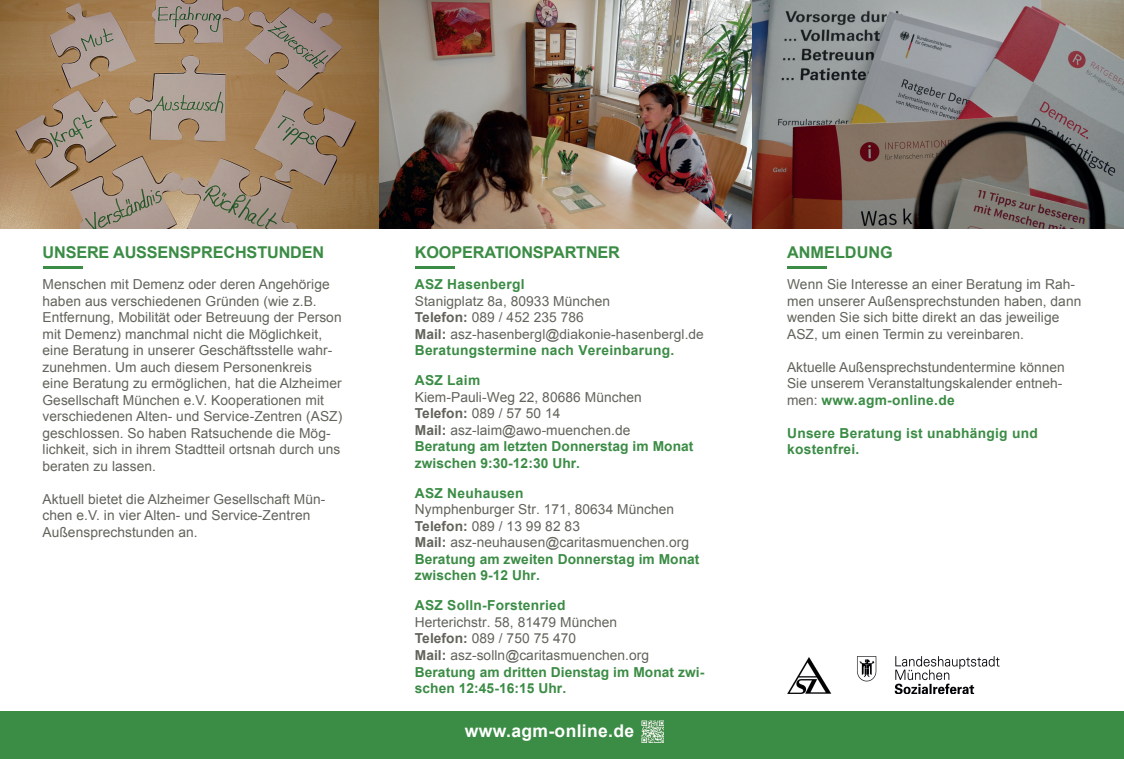
<style>
.page{position:relative;width:1124px;height:759px;background:#fff}
.page>*{position:absolute;margin:0;border:0;box-sizing:border-box;transform-origin:0 0}
.t1{font:700 17.5px "Arial";letter-spacing:.02em;color:#fff}
.t2{font:700 16.25px "Arial";letter-spacing:-.01em;color:#3b8c45}
.t3{font:13.75px/16.5px "Arial";letter-spacing:.005em;color:#63635c}
.t4{font:700 13.75px/16.5px "Arial";letter-spacing:.02em;color:#3b8c45}
.s1{font-weight:700}
.s2{font-weight:700;color:#3b8c45}
</style>
<div class="page">
<hr style="left:43px;top:266px;width:39px;height:2px;background:#3b8c45">
<hr style="left:415px;top:266px;width:39px;height:2px;background:#3b8c45">
<hr style="left:787px;top:266px;width:40px;height:2px;background:#3b8c45">
<img style="left:787px;top:657px;width:44px;height:36px">
<img style="left:857px;top:656px;width:142px;height:37px">
<div style="left:0;top:710px;width:1123px;height:48px;background:#3b8c45"></div>
<img style="left:641px;top:720px;width:22px;height:22px">
<img style="left:0;top:0;width:1123px;height:229px">
<p class="t2" style="left:43px;top:242px;width:283px">UNSERE AUSSENSPRECHSTUNDEN</p>
<p class="t3" style="left:43px;top:276px;width:301px">Menschen mit Demenz oder deren Angehörige haben aus verschiedenen Gründen (wie z.B.<br>Entfernung, Mobilität oder Betreuung der Person mit Demenz) manchmal nicht die Möglichkeit, eine Beratung in unserer Geschäftsstelle wahr&shy;zunehmen. Um auch diesem Personenkreis<br>eine Beratung zu ermöglichen, hat die Alzheimer Gesellschaft München e.V. Kooperationen mit verschiedenen Alten- und Service-Zentren (ASZ) geschlossen. So haben Ratsuchende die Mög&shy;lichkeit, sich in ihrem Stadtteil ortsnah durch uns beraten zu lassen.</p>
<p class="t3" style="left:43px;top:490px;width:284px">Aktuell bietet die Alzheimer Gesellschaft Mün&shy;chen e.V. in vier Alten- und Service-Zentren<br>Außensprechstunden an.</p>
<p class="t2" style="left:415px;top:242px;width:207px">KOOPERATIONSPARTNER</p>
<p class="t4" style="left:415px;top:276px;width:111px">ASZ Hasenbergl</p>
<p class="t3" style="left:415px;top:292px;width:290px">Stanigplatz 8a, 80933 München<br><span class="s1">Telefon:</span> 089 / 452 235 786<br><span class="s1">Mail:</span> asz-hasenbergl@diakonie-hasenbergl.de <span class="s2">Beratungstermine nach Vereinbarung.</span></p>
<p class="t4" style="left:415px;top:372px;width:67px">ASZ Laim</p>
<p class="t3" style="left:415px;top:388px;width:280px">Kiem-Pauli-Weg 22, 80686 München<br><span class="s1">Telefon:</span> 089 / 57 50 14<br><span class="s1">Mail:</span> asz-laim@awo-muenchen.de<br><span class="s2">Beratung am letzten Donnerstag im Monat zwischen 9:30-12:30 Uhr.</span></p>
<p class="t4" style="left:415px;top:485px;width:110px">ASZ Neuhausen</p>
<p class="t3" style="left:415px;top:501px;width:286px">Nymphenburger Str. 171, 80634 München <span class="s1">Telefon:</span> 089 / 13 99 82 83<br><span class="s1">Mail:</span> asz-neuhausen@caritasmuenchen.org <span class="s2">Beratung am zweiten Donnerstag im Monat zwischen 9-12 Uhr.</span></p>
<p class="t4" style="left:415px;top:597px;width:152px">ASZ Solln-Forstenried</p>
<p class="t3" style="left:415px;top:613px;width:291px">Herterichstr. 58, 81479 München<br><span class="s1">Telefon:</span> 089 / 750 75 470<br><span class="s1">Mail:</span> asz-solln@caritasmuenchen.org<br><span class="s2">Beratung am dritten Dienstag im Monat zwi&shy;schen 12:45-16:15 Uhr.</span></p>
<p class="t1" style="left:465px;top:719px;width:171px">www.agm-online.de</p>
<p class="t2" style="left:787px;top:242px;width:107px">ANMELDUNG</p>
<p class="t3" style="left:787px;top:276px;width:296px">Wenn Sie Interesse an einer Beratung im Rah&shy;men unserer Außensprechstunden haben, dann wenden Sie sich bitte direkt an das jeweilige ASZ, um einen Termin zu vereinbaren.</p>
<p class="t3" style="left:787px;top:358px;width:279px">Aktuelle Außensprechstundentermine können<br>Sie unserem Veranstaltungskalender entneh&shy;men: <span class="s2">www.agm-online.de</span></p>
<p class="t4" style="left:787px;top:425px;width:252px">Unsere Beratung ist unabhängig und kostenfrei.</p>
</div>
